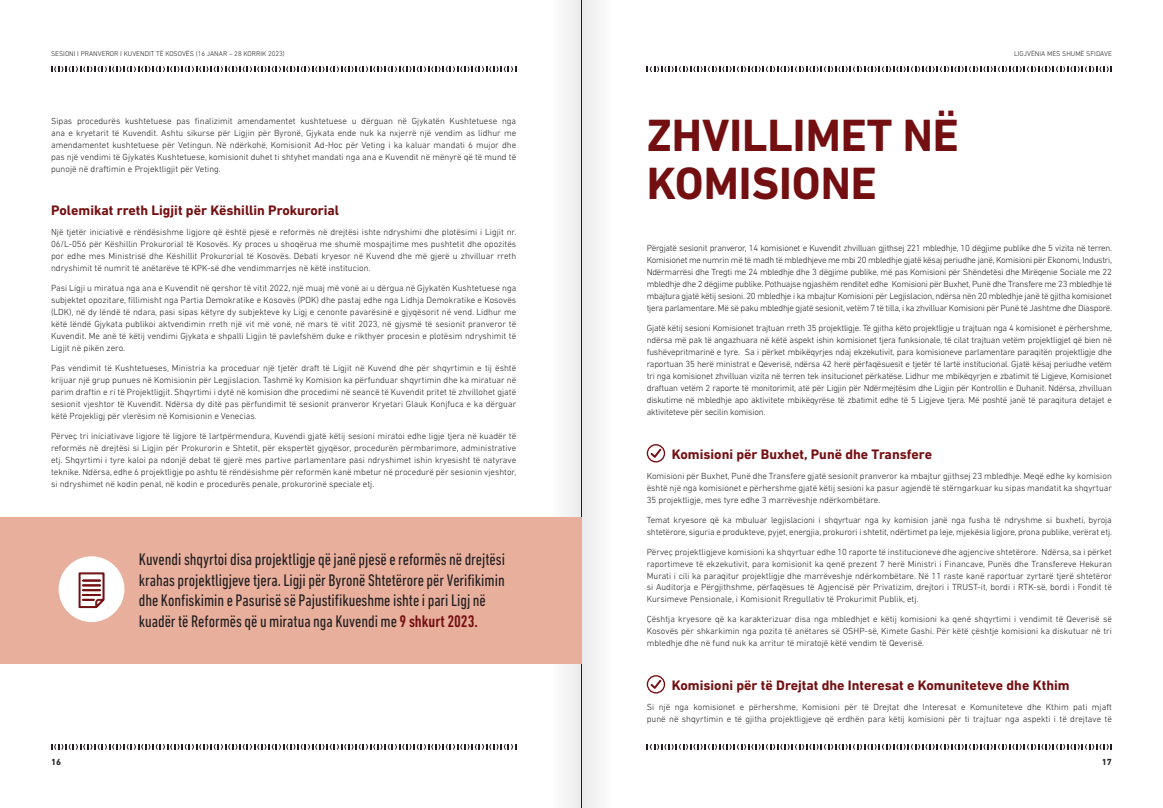
<style>
.page{position:relative;width:1163px;height:808px;background:#fff}
.page>*{position:absolute;margin:0;border:0;box-sizing:border-box;transform-origin:0 0}
.t1{font:700 46px/48px "DIN Next LT Pro";color:#740f11}
.t2{font:condensed 17.1px/20.9px "DIN Next LT Pro";color:#231f20}
.t3{font:700 14px "DIN Next LT Pro";color:#740f11}
.t4{font:300 9px/12px "DIN Next LT Pro";color:#231f20;text-align:justify}
.t5{font:700 9px "DIN Next LT Pro";color:#231f20}
.t6{font:300 7px "DIN Next LT Pro";color:#231f20}
.s1{font-weight:500;color:#740f11}
</style>
<div class="page">
<svg style="left:51px;top:744px;width:465px;height:6px"></svg>
<svg style="left:646px;top:744px;width:465px;height:6px"></svg>
<svg style="left:51px;top:66px;width:465px;height:6px"></svg>
<svg style="left:646px;top:66px;width:465px;height:6px"></svg>
<div style="left:551px;top:0;width:30px;height:808px;background:#f6f6f6"></div>
<div style="left:581px;top:0;width:30px;height:808px;background:#f3f3f3"></div>
<hr style="left:581px;top:0;width:1px;height:808px;background:#231f20">
<div style="left:0;top:517px;width:581px;height:146px;background:#e8af9c"></div>
<div style="left:59px;top:556px;width:65px;height:66px;background:#fff;border-radius:50%"></div>
<svg style="left:78px;top:572px;width:27px;height:36px"></svg>
<svg style="left:646px;top:444px;width:19px;height:18px"></svg>
<svg style="left:646px;top:675px;width:19px;height:18px"></svg>
<p class="t6" style="left:51px;top:50px;width:235px">SESIONI I PRANVEROR I KUVENDIT TË KOSOVËS (16 JANAR – 28 KORRIK 2023)</p>
<p class="t6" style="left:1013px;top:50px;width:99px">LIGJVËNIA MES SHUMË SFIDAVE</p>
<p class="t4" style="left:51px;top:115px;width:466px">Sipas procedurës kushtetuese pas finalizimit amendamentet kushtetuese u dërguan në Gjykatën Kushtetuese nga ana e kryetarit të Kuvendit. Ashtu sikurse për Ligjin për Byronë, Gjykata ende nuk ka nxjerrë një vendim as lidhur me amendamentet kushtetuese për Vetingun. Në ndërkohë, Komisionit Ad-Hoc për Veting i ka kaluar mandati 6 mujor dhe pas një vendimi të Gjykatës Kushtetuese, komisionit duhet ti shtyhet mandati nga ana e Kuvendit në mënyrë që të mund të punojë në draftimin e Projektligjit për Veting.</p>
<h3 class="t3" style="left:51px;top:202px;width:289px">Polemikat rreth Ligjit për Këshillin Prokurorial</h3>
<p class="t4" style="left:51px;top:226px;width:467px">Një tjetër iniciativë e rëndësishme ligjore që është pjesë e reformës në drejtësi ishte ndryshimi dhe plotësimi i Ligjit nr.<br>06/L-056 për Këshillin Prokurorial të Kosovës. Ky proces u shoqërua me shumë mospajtime mes pushtetit dhe opozitës por edhe mes Ministrisë dhe Këshillit Prokurorial të Kosovës. Debati kryesor në Kuvend dhe më gjerë u zhvilluar rreth ndryshimit të numrit të anëtarëve të KPK-së dhe vendimmarrjes në këtë institucion.</p>
<p class="t4" style="left:51px;top:282px;width:466px">Pasi Ligji u miratua nga ana e Kuvendit në qershor të vitit 2022, një muaj më vonë ai u dërgua në Gjykatën Kushtetuese nga subjektet opozitare, fillimisht nga Partia Demokratike e Kosovës (PDK) dhe pastaj edhe nga Lidhja Demokratike e Kosovës (LDK), në dy lëndë të ndara, pasi sipas këtyre dy subjekteve ky Ligj e cenonte pavarësinë e gjyqësorit në vend. Lidhur me këtë lëndë Gjykata publikoi aktvendimin rreth një vit më vonë, në mars të vitit 2023, në gjysmë të sesionit pranveror të Kuvendit. Me anë të këtij vendimi Gjykata e shpalli Ligjin të pavlefshëm duke e rikthyer procesin e plotësim ndryshimit të Ligjit në pikën zero.</p>
<p class="t4" style="left:51px;top:361px;width:466px">Pas vendimit të Kushtetueses, Ministria ka proceduar një tjetër draft të Ligjit në Kuvend dhe për shqyrtimin e tij është krijuar një grup punues në Komisionin për Legjislacion. Tashmë ky Komision ka përfunduar shqyrtimin dhe ka miratuar në parim draftin e ri të Projektligjit. Shqyrtimi i dytë në komision dhe procedimi në seancë të Kuvendit pritet të zhvillohet gjatë sesionit vjeshtor të Kuvendit. Ndërsa dy ditë pas përfundimit të sesionit pranveror Kryetari Glauk Konjfuca e ka dërguar këtë Projekligj për vlerësim në Komisionin e Venecias.</p>
<p class="t4" style="left:51px;top:429px;width:467px">Përveç tri iniciativave ligjore të ligjore të lartpërmendura, Kuvendi gjatë këtij sesioni miratoi edhe ligje tjera në kuadër të reformës në drejtësi si Ligjin për Prokurorin e Shtetit, për ekspertët gjyqësor, procedurën përmbarimore, administrative etj. Shqyrtimi i tyre kaloi pa ndonjë debat të gjerë mes partive parlamentare pasi ndryshimet ishin kryesisht të natyrave teknike. Ndërsa, edhe 6 projektligje po ashtu të rëndësishme për reformën kanë mbetur në procedurë për sesionin vjeshtor, si ndryshimet në kodin penal, në kodin e procedurës penale, prokurorinë speciale etj.</p>
<p class="t2" style="left:139px;top:548px;width:367px">Kuvendi shqyrtoi disa projektligje që janë pjesë e reformës në drejtësi krahas projektligjeve tjera. Ligji për Byronë Shtetërore për Verifikimin dhe Konfiskimin e Pasurisë së Pajustifikueshme ishte i pari Ligj në kuadër të Reformës që u miratua nga Kuvendi me <span class="s1">9 shkurt 2023.</span></p>
<h1 class="t1" style="left:646px;top:112px;width:314px">ZHVILLIMET NË<br>KOMISIONE</h1>
<p class="t4" style="left:646px;top:242px;width:467px">Përgjatë sesionit pranveror, 14 komisionet e Kuvendit zhvilluan gjithsej 221 mbledhje, 10 dëgjime publike dhe 5 vizita në terren.<br>Komisionet me numrin më të madh të mbledhjeve me mbi 20 mbledhje gjatë kësaj periudhe janë, Komisioni për Ekonomi, Industri, Ndërmarrësi dhe Tregti me 24 mbledhje dhe 3 dëgjime publike, më pas Komisioni për Shëndetësi dhe Mirëqenie Sociale me 22 mbledhje dhe 2 dëgjime publike. Pothuajse ngjashëm renditet edhe Komisioni për Buxhet, Punë dhe Transfere me 23 mbledhje të mbajtura gjatë këtij sesioni. 20 mbledhje i ka mbajtur Komisioni për Legjislacion, ndërsa nën 20 mbledhje janë të gjitha komisionet tjera parlamentare. Më së paku mbledhje gjatë sesionit, vetëm 7 të tilla, i ka zhvilluar Komisioni për Punë të Jashtme dhe Diasporë.</p>
<p class="t4" style="left:646px;top:322px;width:467px">Gjatë këtij sesioni Komisionet trajtuan rreth 35 projektligje. Të gjitha këto projektligje u trajtuan nga 4 komisionet e përhershme, ndërsa më pak të angazhuara në këtë aspekt ishin komisionet tjera funksionale, të cilat trajtuan vetëm projektligjet që bien në fushëvepritmarinë e tyre. Sa i përket mbikëqyrjes ndaj ekzekutivit, para komisioneve parlamentare paraqitën projektligje dhe raportuan 35 herë ministrat e Qeverisë, ndërsa 42 herë përfaqësuesit e tjetër të lartë institucional. Gjatë kësaj periudhe vetëm tri nga komisionet zhvilluan vizita në terren tek insitucionet përkatëse. Lidhur me mbikëqyrjen e zbatimit të Ligjeve, Komisionet draftuan vetëm 2 raporte të monitorimit, atë për Ligjin për Ndërmejtësim dhe Ligjin për Kontrollin e Duhanit. Ndërsa, zhvilluan diskutime në mbledhje apo aktivitete mbikëqyrëse të zbatimit edhe të 5 Ligjeve tjera. Më poshtë janë të paraqitura detajet e aktiviteteve për secilin komision.</p>
<h3 class="t3" style="left:671px;top:445px;width:262px">Komisioni për Buxhet, Punë dhe Transfere</h3>
<p class="t4" style="left:646px;top:469px;width:466px">Komisioni për Buxhet, Punë dhe Transfere gjatë sesionit pranveror ka mbajtur gjithsej 23 mbledhje. Meqë edhe ky komision është një nga komisionet e përhershme gjatë këtij sesioni ka pasur agjendë të stërngarkuar ku sipas mandatit ka shqyrtuar 35 projektligje, mes tyre edhe 3 marrëveshje ndërkombëtare.</p>
<p class="t4" style="left:646px;top:513px;width:467px">Temat kryesore që ka mbuluar legjislacioni i shqyrtuar nga ky komision janë nga fusha të ndryshme si buxheti, byroja shtetërore, siguria e produkteve, pyjet, energjia, prokurori i shtetit, ndërtimet pa leje, mjekësia ligjore, prona publike, verërat etj.</p>
<p class="t4" style="left:646px;top:545px;width:466px">Përveç projektligjeve komisioni ka shqyrtuar edhe 10 raporte të institucioneve dhe agjencive shtetërore. Ndërsa, sa i përket raportimeve të ekzekutivit, para komisionit ka qenë prezent 7 herë Ministri i Financave, Punës dhe Transfereve Hekuran Murati i cili ka paraqitur projektligje dhe marrëveshje ndërkombëtare. Në 11 raste kanë raportuar zyrtarë tjerë shtetëror si Auditorja e Përgjithshme, përfaqësues të Agjencisë për Privatizim, drejtori i TRUST-it, bordi i RTK-së, bordi i Fondit të Kursimeve Pensionale, i Komisionit Rregullativ të Prokurimit Publik, etj.</p>
<p class="t4" style="left:646px;top:613px;width:466px">Çështja kryesore që ka karakterizuar disa nga mbledhjet e këtij komisioni ka qenë shqyrtimi i vendimit të Qeverisë së Kosovës për shkarkimin nga pozita të anëtares së OSHP-së, Kimete Gashi. Për këtë çështje komisioni ka diskutuar në tri mbledhje dhe në fund nuk ka arritur të miratojë këtë vendim të Qeverisë.</p>
<h3 class="t3" style="left:671px;top:676px;width:399px">Komisioni për të Drejtat dhe Interesat e Komuniteteve dhe Kthim</h3>
<p class="t4" style="left:646px;top:700px;width:466px">Si një nga komisionet e përhershme, Komisioni për të Drejtat dhe Interesat e Komuniteteve dhe Kthim pati mjaft punë në shqyrtimin e të gjitha projektligjeve që erdhën para këtij komisioni për ti trajtuar nga aspekti i të drejtave të</p>
<p class="t5" style="left:51px;top:757px;width:12px">16</p>
<p class="t5" style="left:1101px;top:757px;width:12px">17</p>
</div>
